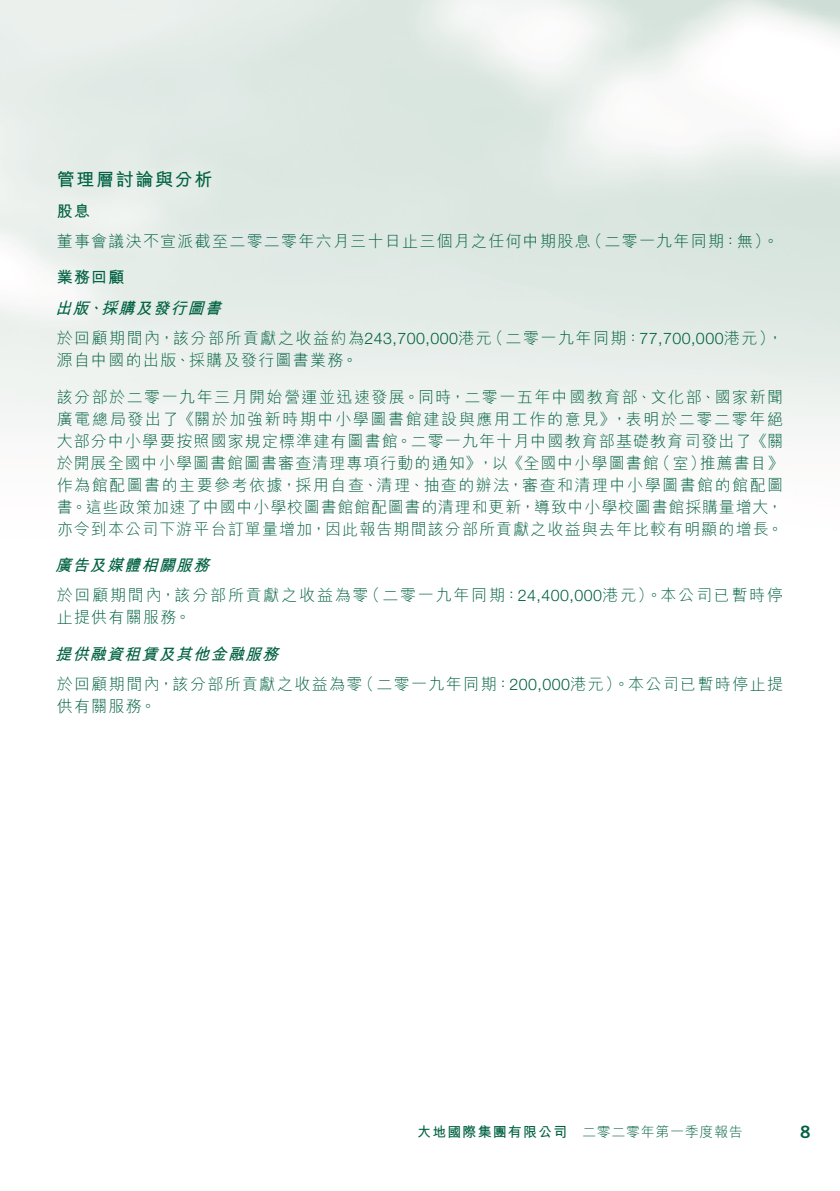
<style>
.page{position:relative;width:840px;height:1191px;background:#fff}
.page>*{position:absolute;margin:0;border:0;box-sizing:border-box;transform-origin:0 0}
.t1{font:700 18px "M Hei HK";letter-spacing:.095em;color:#006142}
.t2{font:17px "Trade Gothic LT Std Bd 2";color:#006142}
.t3{font:300 16px/22px "M Hei HK";letter-spacing:.08em;color:#006142}
.t4{font:300 16px/22px "M Hei HK";letter-spacing:.11em;color:#006142}
.t5{font:italic 700 16px "M Hei HK";color:#006142}
.t6{font:300 16px "M Hei HK";letter-spacing:.105em;color:#006142}
.t7{font:700 16px "M Hei HK";letter-spacing:.08em;color:#006142}
.t8{font:300 14px "M Hei HK";letter-spacing:.05em;color:#006142}
.t9{font:700 14px "M Hei HK";letter-spacing:.08em;color:#006142}
.s1{font-family:"Helvetica Neue LT Std"}
</style>
<div class="page">
<p class="t1" style="left:57px;top:166px;width:157px">管理層討論與分析</p>
<p class="t7" style="left:57px;top:199px;width:35px">股息</p>
<p class="t3" style="left:586px;top:230px;width:194px">（二零一九年同期：無 。(</p>
<p class="t3" style="left:57px;top:230px;width:535px">董事會議決不宣派截至二零二零年六月三十日止三個月之任何中期股息</p>
<p class="t7" style="left:57px;top:266px;width:69px">業務回顧</p>
<p class="t5" style="left:101px;top:296px;width:126px">採購及發行圖書</p>
<p class="t5" style="left:55px;top:296px;width:40px">出版</p>
<p class="t5" style="left:87px;top:296px;width:23px">、</p>
<p class="t3" style="left:487px;top:327px;width:297px">（二零一九年同期：<span class="s1">77,700,000</span>港元 ，(</p>
<p class="t3" style="left:57px;top:327px;width:436px">於回顧期間內，該分部所貢獻之收益約為<span class="s1">243,700,000</span>港元源自中國的出版、採購及發行圖書業務。</p>
<p class="t3" style="left:57px;top:385px;width:727px;text-align:right">該分部於二零一九年三月開始營運並迅速發展。同時，二零一五年中國教育部、文化部、國家新聞，表明於二零二零年絕</p>
<p class="t6" style="left:57px;top:410px;width:559px">廣電總局發出了《關於加強新時期中小學圖書館建設與應用工作的意見》</p>
<p class="t3" style="left:57px;top:429px;width:727px">大部分中小學要按照國家規定標準建有圖書館。二零一九年十月中國教育部基礎教育司發出了《關</p>
<p class="t3" style="left:699px;top:451px;width:85px">推薦書目《</p>
<p class="t3" style="left:654px;top:451px;width:53px">（室）</p>
<p class="t3" style="left:57px;top:451px;width:727px">於開展全國中小學圖書館圖書審查清理專項行動的通知》<br>作為館配圖書的主要參考依據，採用自查、清理、抽查的辦法，審查和清理中小學圖書館的館配圖書。這些政策加速了中國中小學校圖書館館配圖書的清理和更新，導致中小學校圖書館採購量增大，亦令到本公司下游平台訂單量增加，因此報告期間該分部所貢獻之收益與去年比較有明顯的增長。</p>
<p class="t5" style="left:55px;top:553px;width:161px">廣告及媒體相關服務</p>
<p class="t4" style="left:364px;top:584px;width:420px">（二零一九年同期：<span class="s1">24,400,000</span>港元）。本公司已暫時停</p>
<p class="t3" style="left:477px;top:451px;width:182px">，以《全國中小學圖書館</p>
<p class="t4" style="left:57px;top:584px;width:313px">於回顧期間內，該分部所貢獻之收益為零止提供有關服務。</p>
<p class="t5" style="left:55px;top:642px;width:230px">提供融資租賃及其他金融服務</p>
<p class="t3" style="left:358px;top:673px;width:426px">（二零一九年同期：<span class="s1">200,000</span>港元）。本公司已暫時停止提</p>
<p class="t3" style="left:57px;top:673px;width:307px">於回顧期間內，該分部所貢獻之收益為零供有關服務。</p>
<p class="t9" style="left:417px;top:1121px;width:151px">大地國際集團有限公司</p>
<p class="t8" style="left:581px;top:1124px;width:162px">二零二零年第一季度報告</p>
<p class="t2" style="left:799px;top:1121px;width:12px">8</p>
</div>
